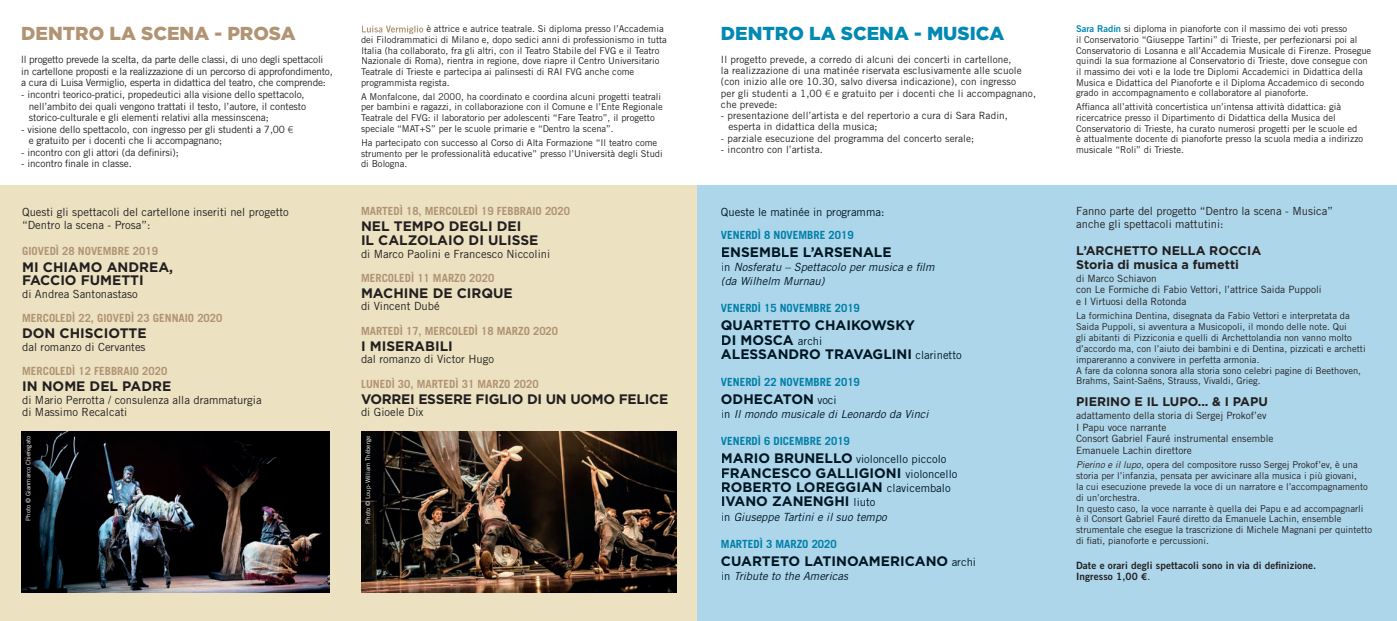
<style>
.page{position:relative;width:1397px;height:621px;background:#fff}
.page>*{position:absolute;margin:0;border:0;box-sizing:border-box;transform-origin:0 0}
.t1{font:900 18.75px "Gotham HTF";color:#0189b3}
.t2{font:900 18.75px "Gotham HTF";color:#b19473}
.t3{font:700 13.75px/14.4px "Gotham HTF";color:#001622}
.t4{font:700 13.75px/13.8px "Gotham HTF";color:#231f20}
.t5{font:700 13.75px "Gotham HTF";letter-spacing:-.02em;color:#231f20}
.t6{font:700 12.5px/14px "Gotham HTF";color:#231f20}
.t7{font:11.25px/12.5px "Trade Gothic";color:#231f20}
.t8{font:700 11.25px "Trade Gothic";color:#b19473}
.t9{font:italic 11.25px/14.4px "Trade Gothic";color:#001622}
.t10{font:700 11.25px/17.9px "Trade Gothic";color:#007fa9}
.t11{font:11.25px "Trade Gothic";color:#001622}
.t12{font:10px/11.5px "Trade Gothic";color:#231f20}
.t13{font:10px/11.5px "Trade Gothic";letter-spacing:-.02em;color:#231f20}
.t14{font:10px/11.5px "Trade Gothic Bold Two";letter-spacing:.01em;color:#231f20}
.t15{font:9.38px/10.6px "Trade Gothic";color:#231f20}
.t16{font:6.25px "Trade Gothic";color:#fff}
.s1{font-family:"Gill Sans";font-weight:300}
.s2{font-family:"Trade Gothic Bold Two";color:#0189b3}
.s3{font-style:normal}
.s4{font-family:"Trade Gothic";font-weight:400;font-size:11.25px}
.s5{font-family:"Gotham HTF";font-size:13.75px;color:#001622}
.s6{font-weight:400;color:#001622}
.s7{font-style:italic}
.s8{font-family:"Gill Sans";font-weight:600}
.s9{font-family:"Trade Gothic"}
</style>
<div class="page">
<div style="left:0;top:185px;width:698px;height:435px;background:#ece2c2"></div>
<div style="left:697px;top:185px;width:699px;height:435px;background:#add6ea"></div>
<svg style="left:362px;top:26px;width:61px;height:8px"></svg>
<img style="left:21px;top:431px;width:308px;height:161px">
<img style="left:361px;top:431px;width:315px;height:161px">
<h1 class="t2" style="left:21px;top:23px;width:276px">DENTRO LA SCENA - PROSA</h1>
<p class="t13" style="left:21px;top:54px;width:313px">ll progetto prevede la scelta, da parte delle classi, di uno degli spettacoli in cartellone proposti e la realizzazione di un percorso di approfondimento, a cura di Luisa Vermiglio, esperta in didattica del teatro, che comprende:</p>
<p class="t12" style="left:29px;top:88px;width:279px;text-indent:-8px">- incontri teorico-pratici, propedeutici alla visione dello spettacolo, nell’ambito dei quali vengono trattati il testo, l’autore, il contesto storico-culturale e gli elementi relativi alla messinscena;</p>
<p class="t12" style="left:29px;top:123px;width:266px;text-indent:-8px">- visione dello spettacolo, con ingresso per gli studenti a 7,00 <span class="s1">€ </span>e gratuito per i docenti che li accompagnano;</p>
<p class="t12" style="left:21px;top:146px;width:159px">- incontro con gli attori (da definirsi);</p>
<p class="t12" style="left:21px;top:158px;width:112px">- incontro finale in classe.</p>
<p class="t15" style="left:361px;top:24px;width:307px;text-indent:65px">è attrice e autrice teatrale. Si diploma presso l’Accademia dei Filodrammatici di Milano e, dopo sedici anni di professionismo in tutta Italia (ha collaborato, fra gli altri, con il Teatro Stabile del FVG e il Teatro Nazionale di Roma), rientra in regione, dove riapre il Centro Universitario Teatrale di Trieste e partecipa ai palinsesti di RAI FVG anche come programmista regista.</p>
<p class="t15" style="left:361px;top:91px;width:303px">A Monfalcone, dal 2000, ha coordinato e coordina alcuni progetti teatrali per bambini e ragazzi, in collaborazione con il Comune e l’Ente Regionale Teatrale del FVG: il laboratorio per adolescenti “Fare Teatro”, il progetto speciale “MAT+S” per le scuole primarie e “Dentro la scena”.</p>
<p class="t15" style="left:361px;top:137px;width:303px">Ha partecipato con successo al Corso di Alta Formazione “Il teatro come strumento per le professionalità educative” presso l’Università degli Studi di Bologna.</p>
<h1 class="t1" style="left:720px;top:23px;width:285px">DENTRO LA SCENA - MUSICA</h1>
<p class="t12" style="left:720px;top:53px;width:316px">Il progetto prevede, a corredo di alcuni dei concerti in cartellone,<br>la realizzazione di una matinée riservata esclusivamente alle scuole (con inizio alle ore 10.30, salvo diversa indicazione), con ingresso<br>per gli studenti a 1,00 <span class="s1">€</span> e gratuito per i docenti che li accompagnano, che prevede:</p>
<p class="t12" style="left:728px;top:110px;width:281px;text-indent:-8px">- presentazione dell’artista e del repertorio a cura di Sara Radin, esperta in didattica della musica;</p>
<p class="t12" style="left:720px;top:132px;width:255px">- parziale esecuzione del programma del concerto serale;</p>
<p class="t12" style="left:720px;top:143px;width:103px">- incontro con l’artista.</p>
<p class="t15" style="left:1075px;top:24px;width:297px"><span class="s2">Sara Radin</span> si diploma in pianoforte con il massimo dei voti presso<br>il Conservatorio “Giuseppe Tartini” di Trieste, per perfezionarsi poi al Conservatorio di Losanna e all’Accademia Musicale di Firenze. Prosegue quindi la sua formazione al Conservatorio di Trieste, dove consegue con il massimo dei voti e la lode tre Diplomi Accademici in Didattica della Musica e Didattica del Pianoforte e il Diploma Accademico di secondo grado in accompagnamento e collaboratore al pianoforte.</p>
<p class="t15" style="left:1075px;top:102px;width:288px">Affianca all’attività concertistica un’intensa attività didattica: già ricercatrice presso il Dipartimento di Didattica della Musica del Conservatorio di Trieste, ha curato numerosi progetti per le scuole ed è attualmente docente di pianoforte presso la scuola media a indirizzo musicale “Roli” di Trieste.</p>
<p class="t7" style="left:22px;top:205px;width:268px">Questi gli spettacoli del cartellone inseriti nel progetto “Dentro la scena - Prosa”:</p>
<p class="t8" style="left:22px;top:244px;width:137px">GIOVEDÌ 28 NOVEMBRE 2019</p>
<h2 class="t4" style="left:22px;top:259px;width:152px">MI CHIAMO ANDREA,<br>FACCIO FUMETTI</h2>
<p class="t7" style="left:22px;top:287px;width:117px">di Andrea Santonastaso</p>
<p class="t8" style="left:22px;top:311px;width:202px">MERCOLEDÌ 22, GIOVEDÌ 23 GENNAIO 2020</p>
<h2 class="t4" style="left:22px;top:326px;width:126px">DON CHISCIOTTE</h2>
<p class="t7" style="left:22px;top:340px;width:125px">dal romanzo di Cervantes</p>
<p class="t8" style="left:22px;top:363px;width:147px">MERCOLEDÌ 12 FEBBRAIO 2020</p>
<h2 class="t4" style="left:22px;top:378px;width:151px">IN NOME DEL PADRE</h2>
<p class="t7" style="left:22px;top:393px;width:241px">di Mario Perrotta / consulenza alla drammaturgia di Massimo Recalcati</p>
<p class="t8" style="left:361px;top:204px;width:210px">MARTEDÌ 18, MERCOLEDÌ 19 FEBBRAIO 2020</p>
<h2 class="t4" style="left:361px;top:219px;width:179px">NEL TEMPO DEGLI DEI<br>IL CALZOLAIO DI ULISSE</h2>
<p class="t7" style="left:361px;top:247px;width:191px">di Marco Paolini e Francesco Niccolini</p>
<p class="t8" style="left:361px;top:271px;width:135px">MERCOLEDÌ 11 MARZO 2020</p>
<h2 class="t4" style="left:361px;top:285px;width:153px">MACHINE DE CIRQUE</h2>
<p class="t7" style="left:361px;top:300px;width:80px">di Vincent Dubé</p>
<p class="t8" style="left:361px;top:323px;width:198px">MARTEDÌ 17, MERCOLEDÌ 18 MARZO 2020</p>
<h2 class="t4" style="left:361px;top:338px;width:93px">I MISERABILI</h2>
<p class="t7" style="left:361px;top:352px;width:134px">dal romanzo di Victor Hugo</p>
<p class="t8" style="left:361px;top:376px;width:179px">LUNEDÌ 30, MARTEDÌ 31 MARZO 2020</p>
<h2 class="t5" style="left:361px;top:390px;width:309px">VORREI ESSERE FIGLIO DI UN UOMO FELICE</h2>
<p class="t7" style="left:361px;top:405px;width:64px">di Gioele Dix</p>
<p class="t16" style="left:25px;top:520px;width:86px;rotate:-90deg">Photo © Gianmarco Chieregato</p>
<p class="t16" style="left:364px;top:523px;width:89px;rotate:-90deg">Photo © Loup-William Théberge</p>
<p class="t11" style="left:720px;top:205px;width:165px">Queste le matinée in programma:</p>
<p class="t10" style="left:720px;top:225px;width:134px">VENERDÌ 8 NOVEMBRE 2019</p>
<h2 class="t3" style="left:720px;top:244px;width:172px">ENSEMBLE L’ARSENALE</h2>
<p class="t9" style="left:720px;top:259px;width:215px"><span class="s3">in</span> Nosferatu – Spettacolo per musica e film (da Wilhelm Murnau)</p>
<p class="t10" style="left:720px;top:299px;width:140px">VENERDÌ 15 NOVEMBRE 2019</p>
<h2 class="t3" style="left:720px;top:317px;width:242px">QUARTETTO CHAIKOWSKY<br>DI MOSCA <span class="s4">archi<br></span>ALESSANDRO TRAVAGLINI <span class="s4">clarinetto</span></h2>
<p class="t10" style="left:720px;top:372px;width:140px">VENERDÌ 22 NOVEMBRE 2019</p>
<h2 class="t3" style="left:720px;top:391px;width:117px">ODHECATON <span class="s4">voci</span></h2>
<p class="t9" style="left:720px;top:406px;width:209px"><span class="s3">in</span> Il mondo musicale di Leonardo da Vinci</p>
<p class="t10" style="left:720px;top:431px;width:227px">VENERDÌ 6 DICEMBRE 2019<br><span class="s5">MARIO BRUNELLO</span> <span class="s6">violoncello piccolo</span></p>
<h2 class="t3" style="left:720px;top:464px;width:238px">FRANCESCO GALLIGIONI <span class="s4">violoncello<br></span>ROBERTO LOREGGIAN <span class="s4">clavicembalo<br></span>IVANO ZANENGHI <span class="s4">liuto</span></h2>
<p class="t9" style="left:720px;top:509px;width:167px"><span class="s3">in</span> Giuseppe Tartini e il suo tempo</p>
<p class="t10" style="left:720px;top:534px;width:117px">MARTEDÌ 3 MARZO 2020</p>
<h2 class="t3" style="left:720px;top:552px;width:256px">CUARTETO LATINOAMERICANO <span class="s4">archi</span></h2>
<p class="t9" style="left:720px;top:568px;width:129px"><span class="s3">in</span> Tribute to the Americas</p>
<p class="t7" style="left:1075px;top:204px;width:258px">Fanno parte del progetto “Dentro la scena - Musica” anche gli spettacoli mattutini:</p>
<h3 class="t6" style="left:1075px;top:243px;width:187px">L’ARCHETTO NELLA ROCCIA<br>Storia di musica a fumetti</h3>
<p class="t12" style="left:1075px;top:272px;width:247px">di Marco Schiavon<br>con Le Formiche di Fabio Vettori, l’attrice Saida Puppoli e I Virtuosi della Rotonda</p>
<p class="t15" style="left:1075px;top:310px;width:291px">La formichina Dentina, disegnata da Fabio Vettori e interpretata da Saida Puppoli, si avventura a Musicopoli, il mondo delle note. Qui<br>gli abitanti di Pizziconia e quelli di Archettolandia non vanno molto d’accordo ma, con l’aiuto dei bambini e di Dentina, pizzicati e archetti impareranno a convivere in perfetta armonia.<br>A fare da colonna sonora alla storia sono celebri pagine di Beethoven, Brahms, Saint-Saëns, Strauss, Vivaldi, Grieg.</p>
<h3 class="t6" style="left:1075px;top:394px;width:193px">PIERINO E IL LUPO... &amp; I PAPU</h3>
<p class="t12" style="left:1075px;top:409px;width:199px">adattamento della storia di Sergej Prokof’ev<br>I Papu voce narrante<br>Consort Gabriel Fauré instrumental ensemble Emanuele Lachin direttore</p>
<p class="t15" style="left:1075px;top:458px;width:297px"><span class="s7">Pierino e il lupo</span>, opera del compositore russo Sergej Prokof’ev, è una storia per l’infanzia, pensata per avvicinare alla musica i più giovani,<br>la cui esecuzione prevede la voce di un narratore e l’accompagnamento di un’orchestra.<br>In questo caso, la voce narrante è quella dei Papu e ad accompagnarli<br>è il Consort Gabriel Fauré diretto da Emanuele Lachin, ensemble strumentale che esegue la trascrizione di Michele Magnani per quintetto di fiati, pianoforte e percussioni.</p>
<p class="t14" style="left:1075px;top:558px;width:241px">Date e orari degli spettacoli sono in via di definizione.<br>Ingresso 1,00 <span class="s8">€</span><span class="s9">.</span></p>
</div>
